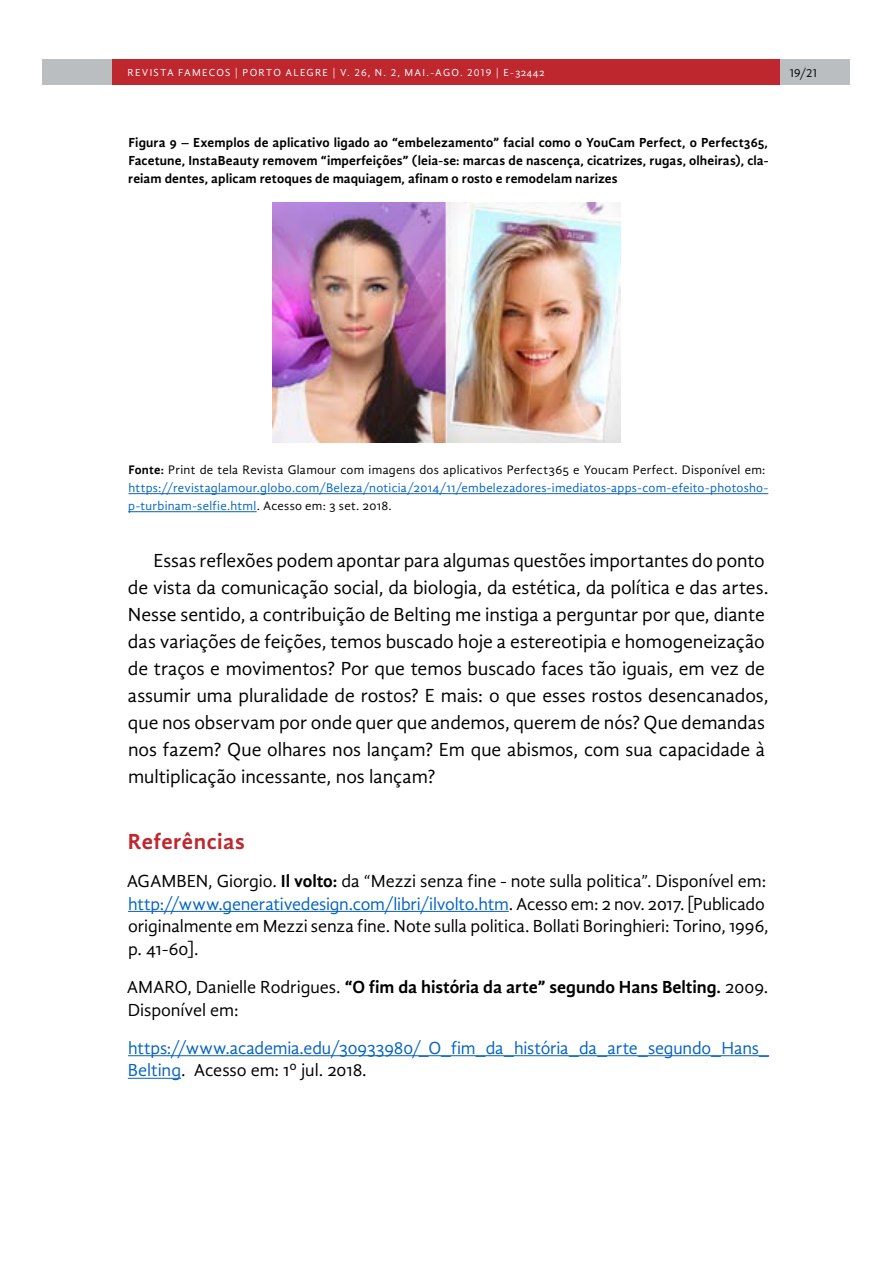
<style>
.page{position:relative;width:893px;height:1263px;background:#fff}
.page>*{position:absolute;margin:0;border:0;box-sizing:border-box;transform-origin:0 0}
.t1{font:700 22.5px "Gandhi Sans";letter-spacing:.02em;color:#be282f}
.t2{font:19.5px/27px "Gandhi Sans";letter-spacing:-.005em;color:#000}
.t3{font:18px/22.5px "Gandhi Sans";letter-spacing:-.005em;color:#000}
.t4{font:18px/22.5px "Gandhi Sans";letter-spacing:-.01em;color:#0563c1}
.t5{font:700 13.5px/18px "Gandhi Sans";letter-spacing:.005em;color:#000;text-align:justify}
.t6{font:12.75px/18px "Gandhi Sans";letter-spacing:.02em;color:#0563c1}
.t7{font:12px "Gandhi Sans";color:#000}
.t8{font:10.5px "Gandhi Sans";letter-spacing:.115em;color:#fff}
.s1{font-weight:700;color:#000}
.s2{color:#000}
.s3{font-weight:700}
.s4{color:#0563c1}
</style>
<div class="page">
<div style="left:43px;top:60px;width:807px;height:25px;background:#babec1"></div>
<div style="left:113px;top:60px;width:667px;height:25px;background:#be272e"></div>
<hr style="left:128px;top:493px;width:640px;height:1px;background:#0563c1">
<hr style="left:128px;top:511px;width:129px;height:1px;background:#0563c1">
<hr style="left:128px;top:911px;width:381px;height:1px;background:#0563c1">
<hr style="left:128px;top:1055px;width:641px;height:1px;background:#0563c1">
<hr style="left:128px;top:1078px;width:53px;height:1px;background:#0563c1">
<img style="left:272px;top:203px;width:349px;height:240px">
<p class="t8" style="left:128px;top:67px;width:419px">REVISTA FAMECOS | PORTO ALEGRE | V. 26, N. 2, MAI.-AGO. 2019 | E-32442</p>
<p class="t7" style="left:790px;top:66px;width:29px">19/21</p>
<p class="t5" style="left:128px;top:134px;width:642px">Figura 9 – Exemplos de aplicativo ligado ao “embelezamento” facial como o YouCam Perfect, o Perfect365, Facetune, InstaBeauty removem “imperfeições” (leia-se: marcas de nascença, cicatrizes, rugas, olheiras), cla&shy;reiam dentes, aplicam retoques de maquiagem, afinam o rosto e remodelam narizes</p>
<p class="t6" style="left:128px;top:461px;width:642px"><span class="s1">Fonte:</span> <span class="s2">Print de tela Revista Glamour com imagens dos aplicativos Perfect365 e Youcam Perfect. Disponível em: </span>https://revistaglamour.globo.com/Beleza/noticia/2014/11/embelezadores-imediatos-apps-com-efeito-photosho&shy;p-turbinam-selfie.html<span class="s2">. Acesso em: 3 set. 2018.</span></p>
<p class="t2" style="left:128px;top:547px;width:642px;text-indent:26px">Essas reflexões podem apontar para algumas questões importantes do ponto de vista da comunicação social, da biologia, da estética, da política e das artes.<br>Nesse sentido, a contribuição de Belting me instiga a perguntar por que, diante das variações de feições, temos buscado hoje a estereotipia e homogeneização de traços e movimentos? Por que temos buscado faces tão iguais, em vez de assumir uma pluralidade de rostos? E mais: o que esses rostos desencanados, que nos observam por onde quer que andemos, querem de nós? Que demandas nos fazem? Que olhares nos lançam? Em que abismos, com sua capacidade à multiplicação incessante, nos lançam?</p>
<p class="t1" style="left:128px;top:828px;width:119px">Referências</p>
<p class="t3" style="left:127px;top:870px;width:643px">AGAMBEN, Giorgio. <span class="s3">Il volto:</span> da “Mezzi senza fine - note sulla politica”. Disponível em: <span class="s4">http://www.generativedesign.com/libri/ilvolto.htm</span>. Acesso em: 2 nov. 2017. [Publicado originalmente em Mezzi senza fine. Note sulla politica. Bollati Boringhieri: Torino, 1996, p. 41-60].</p>
<p class="t3" style="left:127px;top:976px;width:643px">AMARO, Danielle Rodrigues. <span class="s3">“O fim da história da arte” segundo Hans Belting.</span> 2009.<br>Disponível em:</p>
<p class="t4" style="left:128px;top:1037px;width:643px">https://www.academia.edu/30933980/_O_fim_da_história_da_arte_segundo_Hans_<br>Belting<span class="s2">. Acesso em: 1º jul. 2018.</span></p>
</div>
